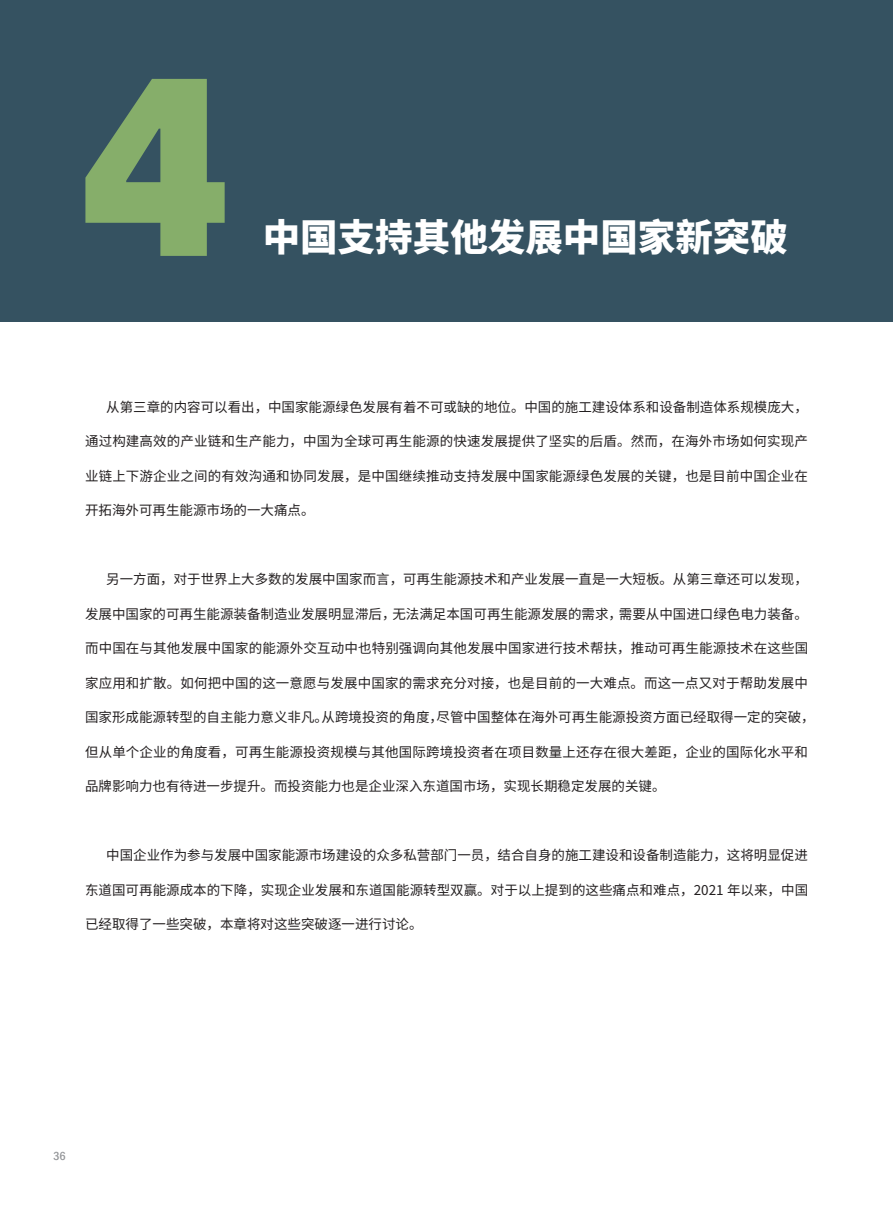
<style>
.page{position:relative;width:893px;height:1212px;background:#fff}
.page>*{position:absolute;margin:0;border:0;box-sizing:border-box;transform-origin:0 0}
.t1{font:800 255px "Alibaba Pu Hui Ti";color:#86ae6a}
.t2{font:800 37.5px "Source Han Sans CN";color:#fff}
.t3{font:13.5px "Source Han Sans CN";color:#231f20}
.t4{font:500 condensed 12px "Franklin Gothic";color:#939598}
</style>
<div class="page">
<div style="left:0;top:0;width:892px;height:321px;background:#355261"></div>
<h1 class="t1" style="left:81px;top:-42px;width:155px">4</h1>
<h2 class="t2" style="left:263px;top:216px;width:526px">中国支持其他发展中国家新突破</h2>
<p class="t3" style="left:106px;top:399px;width:703px">从第三章的内容可以看出，中国家能源绿色发展有着不可或缺的地位。中国的施工建设体系和设备制造体系规模庞大，</p>
<p class="t3" style="left:85px;top:434px;width:724px">通过构建高效的产业链和生产能力，中国为全球可再生能源的快速发展提供了坚实的后盾。然而，在海外市场如何实现产</p>
<p class="t3" style="left:85px;top:468px;width:724px">业链上下游企业之间的有效沟通和协同发展，是中国继续推动支持发展中国家能源绿色发展的关键，也是目前中国企业在</p>
<p class="t3" style="left:85px;top:503px;width:231px">开拓海外可再生能源市场的一大痛点。</p>
<p class="t3" style="left:106px;top:572px;width:703px">另一方面，对于世界上大多数的发展中国家而言，可再生能源技术和产业发展一直是一大短板。从第三章还可以发现，</p>
<p class="t3" style="left:85px;top:606px;width:724px">发展中国家的可再生能源装备制造业发展明显滞后，无法满足本国可再生能源发展的需求，需要从中国进口绿色电力装备。</p>
<p class="t3" style="left:85px;top:641px;width:725px">而中国在与其他发展中国家的能源外交互动中也特别强调向其他发展中国家进行技术帮扶，推动可再生能源技术在这些国</p>
<p class="t3" style="left:85px;top:675px;width:724px">家应用和扩散。如何把中国的这一意愿与发展中国家的需求充分对接，也是目前的一大难点。而这一点又对于帮助发展中</p>
<p class="t3" style="left:85px;top:710px;width:731px">国家形成能源转型的自主能力意义非凡。从跨境投资的角度，尽管中国整体在海外可再生能源投资方面已经取得一定的突破，</p>
<p class="t3" style="left:85px;top:744px;width:724px">但从单个企业的角度看，可再生能源投资规模与其他国际跨境投资者在项目数量上还存在很大差距，企业的国际化水平和</p>
<p class="t3" style="left:85px;top:779px;width:582px">品牌影响力也有待进一步提升。而投资能力也是企业深入东道国市场，实现长期稳定发展的关键。</p>
<p class="t3" style="left:106px;top:848px;width:703px">中国企业作为参与发展中国家能源市场建设的众多私营部门一员，结合自身的施工建设和设备制造能力，这将明显促进</p>
<p class="t3" style="left:85px;top:882px;width:725px">东道国可再能源成本的下降，实现企业发展和东道国能源转型双赢。对于以上提到的这些痛点和难点，2021 年以来，中国</p>
<p class="t3" style="left:85px;top:917px;width:339px">已经取得了一些突破，本章将对这些突破逐一进行讨论。</p>
<p class="t4" style="left:53px;top:1148px;width:14px">36</p>
</div>
